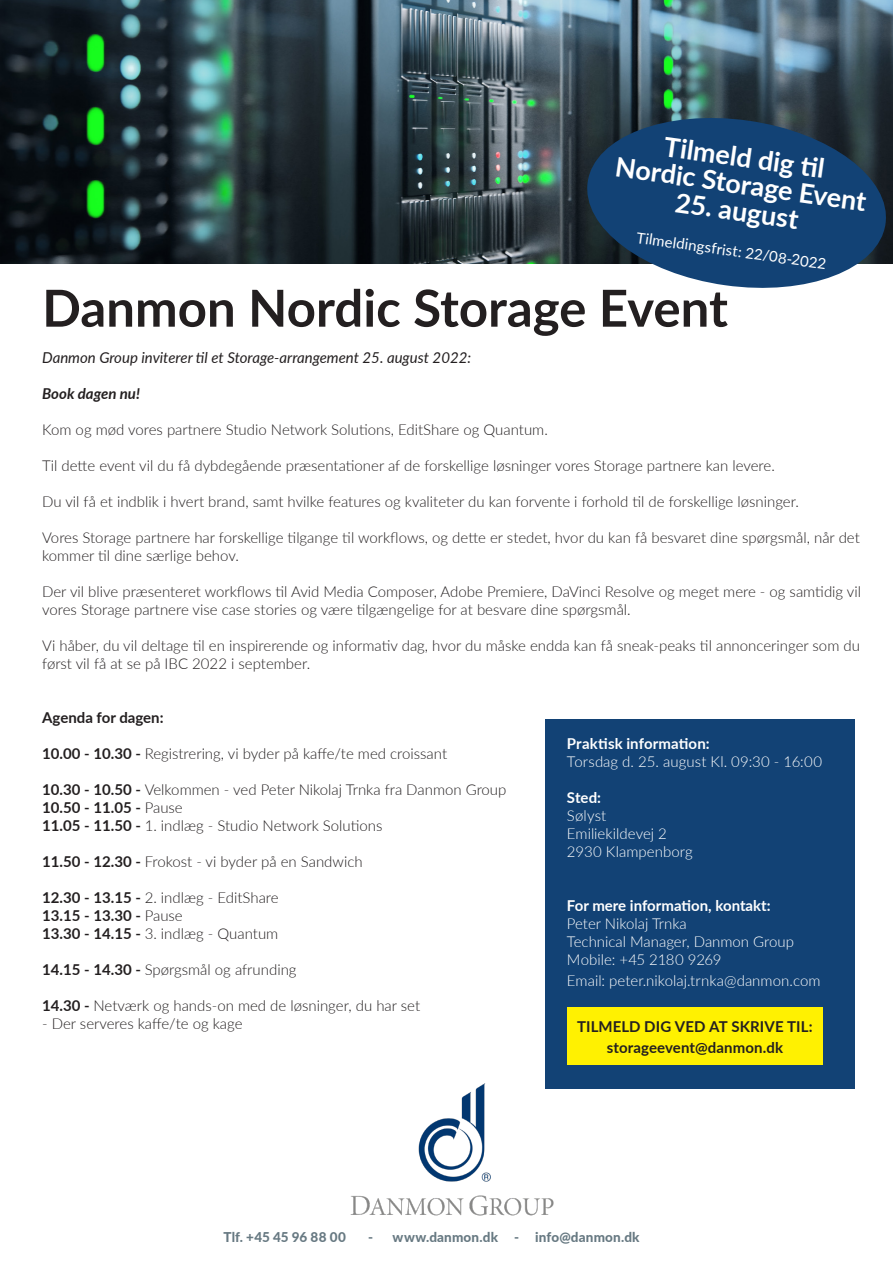
<style>
.page{position:relative;width:893px;height:1263px;background:#fff}
.page>*{position:absolute;margin:0;border:0;box-sizing:border-box;transform-origin:0 0}
.t1{font:700 51px "Lato";color:#231f20}
.Brodtekst{font:700 27px "Lato";color:#fff}
.t2{font:300 15px/18px "Lato";color:#231f20}
.Mellemoverskrift{font:300 15px "Lato";color:#fff}
.Brodtekst-2{font:700 15px "Lato";color:#231f20}
.t3{font:italic 15px "Lato";color:#231f20}
.Mellemoverskrift-2{font:700 15px "Lato";color:#fff}
.Brodtekst-3{font:15px "Lato";color:#fff}
.t4{font:italic 700 15px "Lato";color:#231f20}
.Brodtekst-4{font:800 13.5px "Lato";letter-spacing:.01em;color:#677982}
.s1{font-weight:700}
.s2{font-weight:300}
</style>
<div class="page">
<img style="left:350px;top:1083px;width:204px;height:133px">
<img style="left:0;top:0;width:893px;height:264px">
<svg style="left:581px;top:109px;width:311px;height:179px;background:#274c71"></svg>
<div style="left:546px;top:719px;width:309px;height:370px;background:#124275"></div>
<div style="left:567px;top:1007px;width:256px;height:58px;background:#fff101"></div>
<p class="Brodtekst" style="left:667px;top:126px;width:163px;rotate:8deg">Tilmeld dig ti l</p>
<p class="Brodtekst" style="left:618px;top:147px;width:255px;rotate:8deg">Nordic Storage Event</p>
<p class="Brodtekst" style="left:678px;top:182px;width:125px;rotate:8deg">25. august</p>
<p class="Brodtekst-3" style="left:638px;top:227px;width:193px;rotate:8deg">Tilmeldingsfrist: 22/08-2022</p>
<p class="t1" style="left:42px;top:271px;width:687px">Danmon Nordic Storage Event</p>
<p class="t3" style="left:42px;top:346px;width:430px">Danmon Group inviterer til et Storage-arrangement 25. august 2022:</p>
<p class="t4" style="left:42px;top:382px;width:99px">Book dagen nu!</p>
<p class="t2" style="left:42px;top:420px;width:507px">Kom og mød vores partnere Studio Network Solutions, EditShare og Quantum.</p>
<p class="t2" style="left:42px;top:456px;width:734px">Til dette event vil du få dybdegående præsentationer af de forskellige løsninger vores Storage partnere kan levere.</p>
<p class="t2" style="left:42px;top:492px;width:758px">Du vil få et indblik i hvert brand, samt hvilke features og kvaliteter du kan forvente i forhold til de forskellige løsninger.</p>
<p class="t2" style="left:42px;top:528px;width:819px">Vores Storage partnere har forskellige tilgange til workflows, og dette er stedet, hvor du kan få besvaret dine spørgsmål, når det kommer til dine særlige behov.</p>
<p class="t2" style="left:42px;top:582px;width:820px">Der vil blive præsenteret workflows til Avid Media Composer, Adobe Premiere, DaVinci Resolve og meget mere - og samtidig vil vores Storage partnere vise case stories og være tilgængelige for at besvare dine spørgsmål.</p>
<p class="t2" style="left:42px;top:636px;width:819px">Vi håber, du vil deltage til en inspirerende og informativ dag, hvor du måske endda kan få sneak-peaks til annonceringer som du først vil få at se på IBC 2022 i september.</p>
<p class="Brodtekst-2" style="left:42px;top:706px;width:123px">Agenda for dagen:</p>
<p class="t2" style="left:42px;top:744px;width:406px"><span class="s1">10.00 - 10.30 -</span> Registrering, vi byder på kaffe/te med croissant</p>
<p class="t2" style="left:42px;top:780px;width:466px"><span class="s1">10.30 - 10.50 -</span> Velkommen - ved Peter Nikolaj Trnka fra Danmon Group</p>
<p class="Brodtekst-2" style="left:42px;top:796px;width:142px">10.50 - 11.05 - <span class="s2">Pause</span></p>
<p class="t2" style="left:42px;top:816px;width:342px"><span class="s1">11.05 - 11.50 -</span> 1. indlæg - Studio Network Solutions</p>
<p class="t2" style="left:42px;top:852px;width:322px"><span class="s1">11.50 - 12.30 -</span> Frokost - vi byder på en Sandwich</p>
<p class="t2" style="left:42px;top:888px;width:238px"><span class="s1">12.30 - 13.15 -</span> 2. indlæg - EditShare</p>
<p class="Brodtekst-2" style="left:42px;top:904px;width:142px">13.15 - 13.30 - <span class="s2">Pause</span></p>
<p class="t2" style="left:42px;top:924px;width:238px"><span class="s1">13.30 - 14.15 -</span> 3. indlæg - Quantum</p>
<p class="t2" style="left:42px;top:960px;width:256px"><span class="s1">14.15 - 14.30 -</span> Spørgsmål og afrunding</p>
<p class="t2" style="left:42px;top:996px;width:380px"><span class="s1">14.30 -</span> Netværk og hands-on med de løsninger, du har set</p>
<p class="t2" style="left:42px;top:1014px;width:202px">- Der serveres kaffe/te og kage</p>
<p class="Mellemoverskrift-2" style="left:567px;top:733px;width:144px">Praktisk information:</p>
<p class="Mellemoverskrift" style="left:567px;top:752px;width:257px">Torsdag d. 25. august Kl. 09:30 - 16:00</p>
<p class="Mellemoverskrift-2" style="left:567px;top:787px;width:36px">Sted:</p>
<p class="Mellemoverskrift" style="left:567px;top:806px;width:41px">Sølyst</p>
<p class="Mellemoverskrift" style="left:567px;top:824px;width:101px">Emiliekildevej 2</p>
<p class="Mellemoverskrift" style="left:567px;top:842px;width:127px">2930 Klampenborg</p>
<p class="Mellemoverskrift-2" style="left:567px;top:895px;width:205px">For mere information, kontakt:</p>
<p class="Mellemoverskrift" style="left:567px;top:914px;width:121px">Peter Nikolaj Trnka</p>
<p class="Mellemoverskrift" style="left:567px;top:932px;width:228px">Technical Manager, Danmon Group</p>
<p class="Mellemoverskrift" style="left:567px;top:950px;width:156px">Mobile: +45 2180 9269</p>
<p class="Mellemoverskrift" style="left:567px;top:971px;width:255px">Email: peter.nikolaj.trnka@danmon.com</p>
<p class="Brodtekst-2" style="left:577px;top:1015px;width:237px">TILMELD DIG VED AT SKRIVE TIL:</p>
<p class="Brodtekst-2" style="left:607px;top:1036px;width:178px">storageevent@danmon.dk</p>
<p class="Brodtekst-4" style="left:223px;top:1227px;width:124px">Tlf. +45 45 96 88 00</p>
<p class="Brodtekst-4" style="left:368px;top:1227px;width:273px">- www.danmon.dk - info@danmon.dk</p>
</div>
